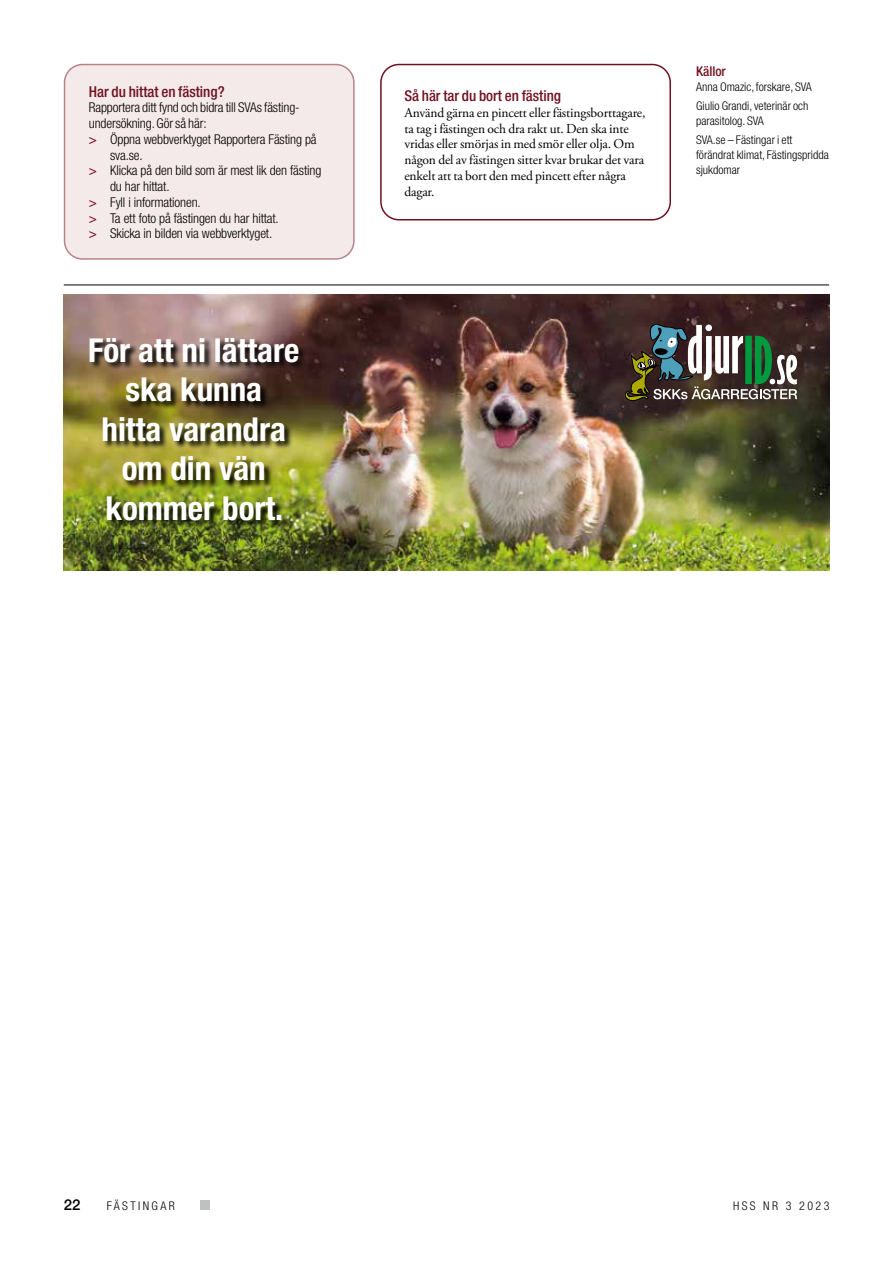
<style>
.page{position:relative;width:893px;height:1263px;background:#fff}
.page>*{position:absolute;margin:0;border:0;box-sizing:border-box;transform-origin:0 0}
.t1{font:700 condensed 33px/39.6px "Helvetica Neue LT Std";color:#fff;text-align:center}
.t2{font:500 condensed 15px "Helvetica Neue LT Std";color:#6f1120}
.t3{font:500 15px "Helvetica Neue LT Std";color:#000}
.t4{font:300 condensed 13.5px "Helvetica Neue LT Std";letter-spacing:-.01em;color:#000}
.t5{font:13.5px/15.8px "Adobe Garamond Pro";letter-spacing:-.01em;color:#000}
.t6{font:500 condensed 13.5px "Helvetica Neue LT Std";color:#6f1120}
.t7{font:300 condensed 12px/19.2px "Helvetica Neue LT Std";color:#000}
.t8{font:300 condensed 12px "Helvetica Neue LT Std";letter-spacing:.2em;color:#000}
.s1{font-weight:500;color:#87162b}
</style>
<div class="page">
<div style="left:65px;top:65px;width:289px;height:194px;background:#f4eae9;border-radius:18px"></div>
<div style="left:64px;top:64px;width:291px;height:196px;border:2px solid #6f1120;border-radius:18px"></div>
<div style="left:200px;top:1201px;width:9px;height:9px;background:#bec1c2"></div>
<div style="left:380px;top:64px;width:291px;height:156px;border:2px solid #6f1120;border-radius:18px"></div>
<hr style="left:64px;top:285px;width:765px;height:1px;background:#000">
<img style="left:64px;top:294px;width:765px;height:277px">
<svg style="left:625px;top:324px;width:172px;height:77px;background:#5e6257"></svg>
<img style="left:90px;top:337px;width:217px;height:192px">
<p class="t2" style="left:89px;top:82px;width:137px">Har du hittat en fästing?</p>
<p class="t4" style="left:89px;top:100px;width:212px">Rapportera ditt fynd och bidra till SVAs fästing-</p>
<p class="t4" style="left:89px;top:115px;width:119px">undersökning. Gör så här:</p>
<p class="t4" style="left:89px;top:131px;width:229px"><span class="s1">&gt;</span> Öppna webbverktyget Rapportera Fästing på</p>
<p class="t4" style="left:110px;top:147px;width:34px">sva.se.</p>
<p class="t4" style="left:89px;top:163px;width:234px"><span class="s1">&gt;</span> Klicka på den bild som är mest lik den fästing</p>
<p class="t4" style="left:110px;top:179px;width:61px">du har hittat.</p>
<p class="t4" style="left:89px;top:194px;width:113px"><span class="s1">&gt;</span> Fyll i informationen.</p>
<p class="t4" style="left:89px;top:210px;width:192px"><span class="s1">&gt;</span> Ta ett foto på fästingen du har hittat.</p>
<p class="t4" style="left:89px;top:226px;width:185px"><span class="s1">&gt;</span> Skicka in bilden via webbverktyget.</p>
<h1 class="t1" style="left:88px;top:330px;width:213px">För att ni lättare ska kunna<br>hitta varandra om din vän kommer bort.</h1>
<p class="t2" style="left:404px;top:87px;width:158px">Så här tar du bort en fästing</p>
<p class="t5" style="left:404px;top:105px;width:243px">Använd gärna en pincett eller fästingsborttagare, ta tag i fästingen och dra rakt ut. Den ska inte vridas eller smörjas in med smör eller olja. Om någon del av fästingen sitter kvar brukar det vara enkelt att ta bort den med pincett efter några dagar.</p>
<p class="t6" style="left:696px;top:63px;width:31px">Källor</p>
<p class="t7" style="left:696px;top:77px;width:117px">Anna Omazic, forskare, SVA<br>Giulio Grandi, veterinär och</p>
<p class="t7" style="left:696px;top:111px;width:98px">parasitolog. SVA<br>SVA.se – Fästingar i ett</p>
<p class="t7" style="left:696px;top:148px;width:134px;line-height:15px">förändrat klimat, Fästingspridda sjukdomar</p>
<p class="t3" style="left:64px;top:1195px;width:18px">22</p>
<p class="t8" style="left:107px;top:1199px;width:70px">FÄSTINGAR</p>
<p class="t8" style="left:733px;top:1199px;width:98px">HSS NR 3 2023</p>
</div>
